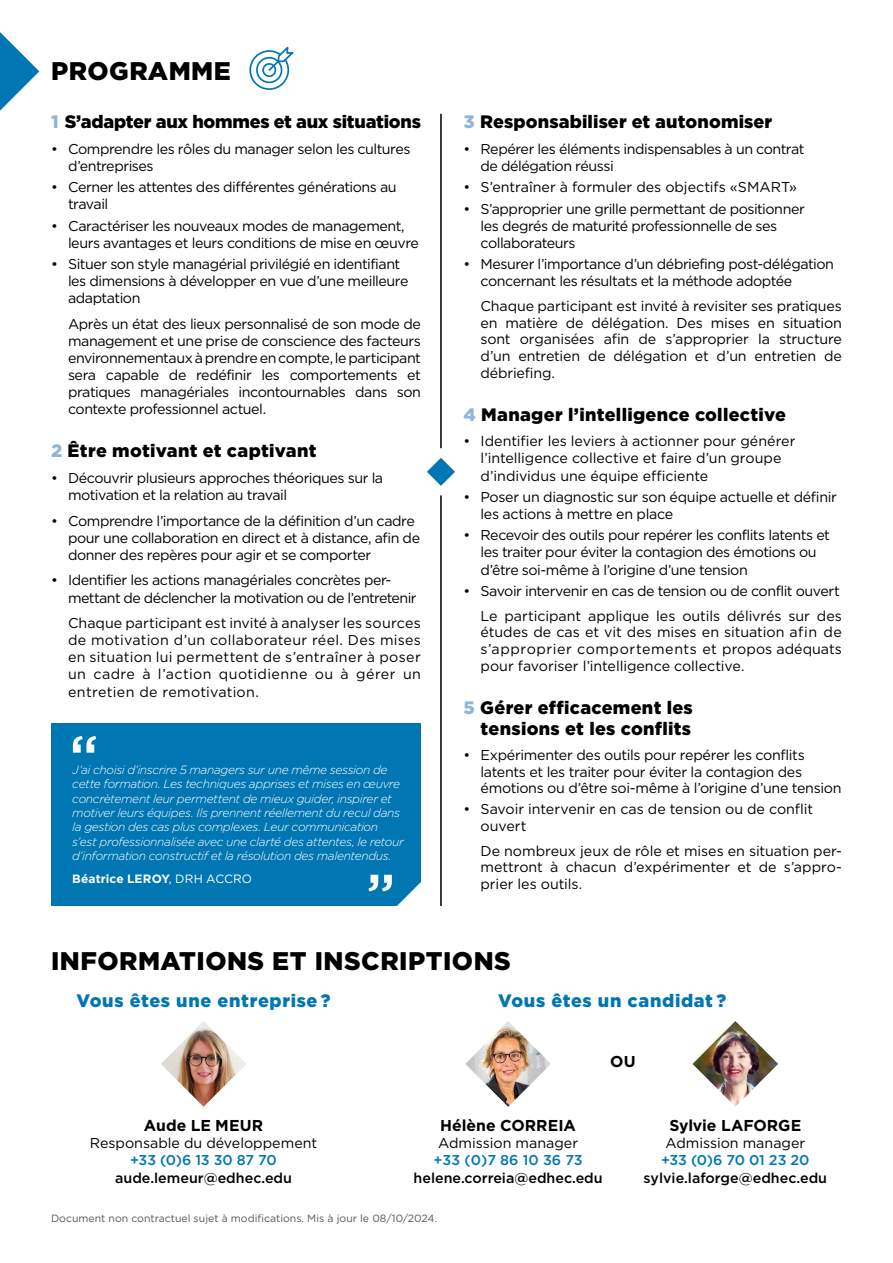
<style>
.page{position:relative;width:893px;height:1263px;background:#fff}
.page>*{position:absolute;margin:0;border:0;box-sizing:border-box;transform-origin:0 0}
.t1{font:500 58.5px "Gotham";color:#fff}
.Programme__H3{font:900 25.5px "Gotham";letter-spacing:.02em;color:#000}
.Detail_programme__H3{font:900 18px "Gotham";letter-spacing:.01em;color:#000}
.BODY_simple{font:900 18px "Gotham";letter-spacing:.035em;color:#0076b3}
.Detail_programme__H3-2{font:900 18px "Gotham";letter-spacing:-.015em;color:#000}
.Détail_programme_2e_ligne{font:900 18px "Gotham";letter-spacing:.015em;color:#000}
.Nom_témoin{font:700 15.75px "Gotham";color:#000}
.Mise_en_situation__H5{font:14.25px/17.1px "Gotham";letter-spacing:-.03em;color:#000}
.Mise_en_situation__H5-2{font:14.25px/17.1px "Gotham";color:#000}
.Nom_témoin-2{font:500 14.25px/17.1px "Gotham";color:#000;text-align:center}
.Nom_témoin-3{font:14.25px "Gotham";color:#000}
.t2{font:italic 300 12px/14.4px "Gotham";letter-spacing:-.03em;color:#fff}
.t3{font:700 12px "Gotham";letter-spacing:.005em;color:#fff}
.t4{font:10.5px "Gotham";color:#565655}
.s1{color:#91b5da}
.s2{font-weight:400}
.s3{color:#0076b3}
</style>
<div class="page">
<svg style="left:0;top:32px;width:39px;height:79px"></svg>
<svg style="left:249px;top:46px;width:45px;height:44px"></svg>
<img style="left:161px;top:1021px;width:85px;height:86px">
<img style="left:692px;top:1021px;width:86px;height:86px">
<img style="left:465px;top:1021px;width:86px;height:86px">
<div style="left:51px;top:723px;width:370px;height:183px;background:#0076b3"></div>
<svg style="left:397px;top:882px;width:24px;height:24px"></svg>
<hr style="left:440px;top:114px;width:2px;height:792px;background:#000">
<svg style="left:427px;top:439px;width:28px;height:66px"></svg>
<p class="Programme__H3" style="left:51px;top:53px;width:181px">PROGRAMME</p>
<p class="Detail_programme__H3-2" style="left:51px;top:109px;width:371px"><span class="s1">1</span> S’adapter aux hommes et aux situations</p>
<p class="Mise_en_situation__H5" style="left:68px;top:140px;width:344px;text-indent:-17px">• Comprendre les rôles du manager selon les cultures d’entreprises</p>
<p class="Mise_en_situation__H5" style="left:68px;top:178px;width:330px;text-indent:-17px">• Cerner les attentes des différentes générations au travail</p>
<p class="Mise_en_situation__H5" style="left:68px;top:217px;width:352px;text-indent:-17px">• Caractériser les nouveaux modes de management, leurs avantages et leurs conditions de mise en œuvre</p>
<p class="Mise_en_situation__H5" style="left:68px;top:255px;width:342px;text-indent:-17px">• Situer son style managérial privilégié en identifiant les dimensions à développer en vue d’une meilleure adaptation</p>
<h5 class="Mise_en_situation__H5" style="left:68px;top:315px;width:354px;text-align:justify">Après un état des lieux personnalisé de son mode de management et une prise de conscience des facteurs environnementaux à prendre en compte, le participant sera capable de redéfinir les comportements et pratiques managériales incontournables dans son contexte professionnel actuel.</h5>
<p class="Detail_programme__H3" style="left:51px;top:438px;width:267px"><span class="s1">2</span> Être motivant et captivant</p>
<p class="Mise_en_situation__H5" style="left:68px;top:469px;width:317px;text-indent:-17px">• Découvrir plusieurs approches théoriques sur la motivation et la relation au travail</p>
<p class="Mise_en_situation__H5" style="left:68px;top:512px;width:354px;text-indent:-17px">• Comprendre l’importance de la définition d’un cadre pour une collaboration en direct et à distance, afin de donner des repères pour agir et se comporter</p>
<p class="Mise_en_situation__H5" style="left:68px;top:571px;width:350px;text-indent:-17px">• Identifier les actions managériales concrètes per&shy;mettant de déclencher la motivation ou de l’entretenir</p>
<h5 class="Mise_en_situation__H5" style="left:68px;top:614px;width:354px;text-align:justify">Chaque participant est invité à analyser les sources de motivation d’un collaborateur réel. Des mises en situation lui permettent de s’entraîner à poser un cadre à l’action quotidienne ou à gérer un entretien de remotivation.</h5>
<p class="t1" style="left:69px;top:718px;width:31px">“</p>
<p class="t2" style="left:72px;top:762px;width:333px">J’ai choisi d’inscrire 5 managers sur une même session de cette formation. Les techniques apprises et mises en œuvre concrètement leur permettent de mieux guider, inspirer et motiver leurs équipes. Ils prennent réellement du recul dans la gestion des cas plus complexes. Leur communication s’est professionnalisée avec une clarté des attentes, le retour d’information constructif et la résolution des malentendus.</p>
<p class="t3" style="left:72px;top:871px;width:181px">Béatrice LEROY<span class="s2">, DRH ACCRO</span></p>
<p class="t1" style="left:366px;top:857px;width:31px">”</p>
<p class="Detail_programme__H3" style="left:463px;top:109px;width:310px"><span class="s1">3</span> Responsabiliser et autonomiser</p>
<p class="Mise_en_situation__H5" style="left:480px;top:140px;width:326px;text-indent:-17px">• Repérer les éléments indispensables à un contrat de délégation réussi</p>
<p class="Mise_en_situation__H5-2" style="left:463px;top:178px;width:335px">• S’entraîner à formuler des objectifs «SMART»</p>
<p class="Mise_en_situation__H5" style="left:480px;top:200px;width:326px;text-indent:-17px">• S’approprier une grille permettant de positionner les degrés de maturité professionnelle de ses collaborateurs</p>
<p class="Mise_en_situation__H5" style="left:480px;top:255px;width:355px;text-indent:-17px">• Mesurer l’importance d’un débriefing post-délégation concernant les résultats et la méthode adoptée</p>
<h5 class="Mise_en_situation__H5" style="left:480px;top:298px;width:363px;line-height:16.6px;text-align:justify">Chaque participant est invité à revisiter ses pratiques en matière de délégation. Des mises en situation sont organisées afin de s’approprier la structure d’un entretien de délégation et d’un entretien de débriefing.</h5>
<p class="Detail_programme__H3" style="left:463px;top:402px;width:324px"><span class="s1">4</span> Manager l’intelligence collective</p>
<p class="Mise_en_situation__H5-2" style="left:480px;top:432px;width:316px;text-indent:-17px">• Identifier les leviers à actionner pour générer l’intelligence collective et faire d’un groupe d’individus une équipe efficiente</p>
<p class="Mise_en_situation__H5" style="left:480px;top:488px;width:358px;text-indent:-17px">• Poser un diagnostic sur son équipe actuelle et définir les actions à mettre en place</p>
<p class="Mise_en_situation__H5" style="left:480px;top:526px;width:351px;text-indent:-17px">• Recevoir des outils pour repérer les conflits latents et les traiter pour éviter la contagion des émotions ou d’être soi-même à l’origine d’une tension</p>
<p class="Mise_en_situation__H5" style="left:463px;top:582px;width:378px">• Savoir intervenir en cas de tension ou de conflit ouvert</p>
<h5 class="Mise_en_situation__H5" style="left:480px;top:607px;width:363px;line-height:16.6px;text-align:justify">Le participant applique les outils délivrés sur des études de cas et vit des mises en situation afin de s’approprier comportements et propos adéquats pour favoriser l’intelligence collective.</h5>
<p class="Detail_programme__H3" style="left:463px;top:695px;width:231px"><span class="s1">5</span> Gérer efficacement les</p>
<p class="Détail_programme_2e_ligne" style="left:480px;top:717px;width:212px">tensions et les conflits</p>
<p class="Mise_en_situation__H5" style="left:480px;top:747px;width:362px;line-height:16.5px;text-indent:-17px">• Expérimenter des outils pour repérer les conflits latents et les traiter pour éviter la contagion des émotions ou d’être soi-même à l’origine d’une tension</p>
<p class="Mise_en_situation__H5-2" style="left:480px;top:801px;width:334px;line-height:16.5px;text-indent:-17px">• Savoir intervenir en cas de tension ou de conflit ouvert</p>
<p class="Mise_en_situation__H5" style="left:480px;top:842px;width:363px;line-height:16.5px;text-align:justify">De nombreux jeux de rôle et mises en situation per&shy;mettront à chacun d’expérimenter et de s’appro&shy;prier les outils.</p>
<p class="Programme__H3" style="left:51px;top:943px;width:461px">INFORMATIONS ET INSCRIPTIONS</p>
<p class="BODY_simple" style="left:76px;top:988px;width:256px">Vous êtes une entreprise ?</p>
<p class="Nom_témoin" style="left:144px;top:1115px;width:121px">Aude LE MEUR</p>
<p class="Nom_témoin-3" style="left:90px;top:1134px;width:229px">Responsable du développement</p>
<p class="Nom_témoin-2" style="left:115px;top:1152px;width:178px"><span class="s3">+33 (0)6 13 30 87 70 </span>aude.lemeur@edhec.edu</p>
<p class="BODY_simple" style="left:498px;top:988px;width:230px">Vous êtes un candidat ?</p>
<p class="Nom_témoin" style="left:610px;top:1051px;width:27px">OU</p>
<p class="Nom_témoin" style="left:440px;top:1115px;width:137px">Hélène CORREIA</p>
<p class="Nom_témoin-2" style="left:414px;top:1134px;width:191px"><span class="s2">Admission manager<br></span><span class="s3">+33 (0)7 86 10 36 73 </span>helene.correia@edhec.edu</p>
<p class="Nom_témoin" style="left:669px;top:1115px;width:133px">Sylvie LAFORGE</p>
<p class="Nom_témoin-2" style="left:644px;top:1134px;width:185px"><span class="s2">Admission manager<br></span><span class="s3">+33 (0)6 70 01 23 20 </span>sylvie.laforge@edhec.edu</p>
<p class="t4" style="left:51px;top:1211px;width:388px">Document non contractuel sujet à modifications. Mis à jour le 08/10/2024.</p>
</div>
